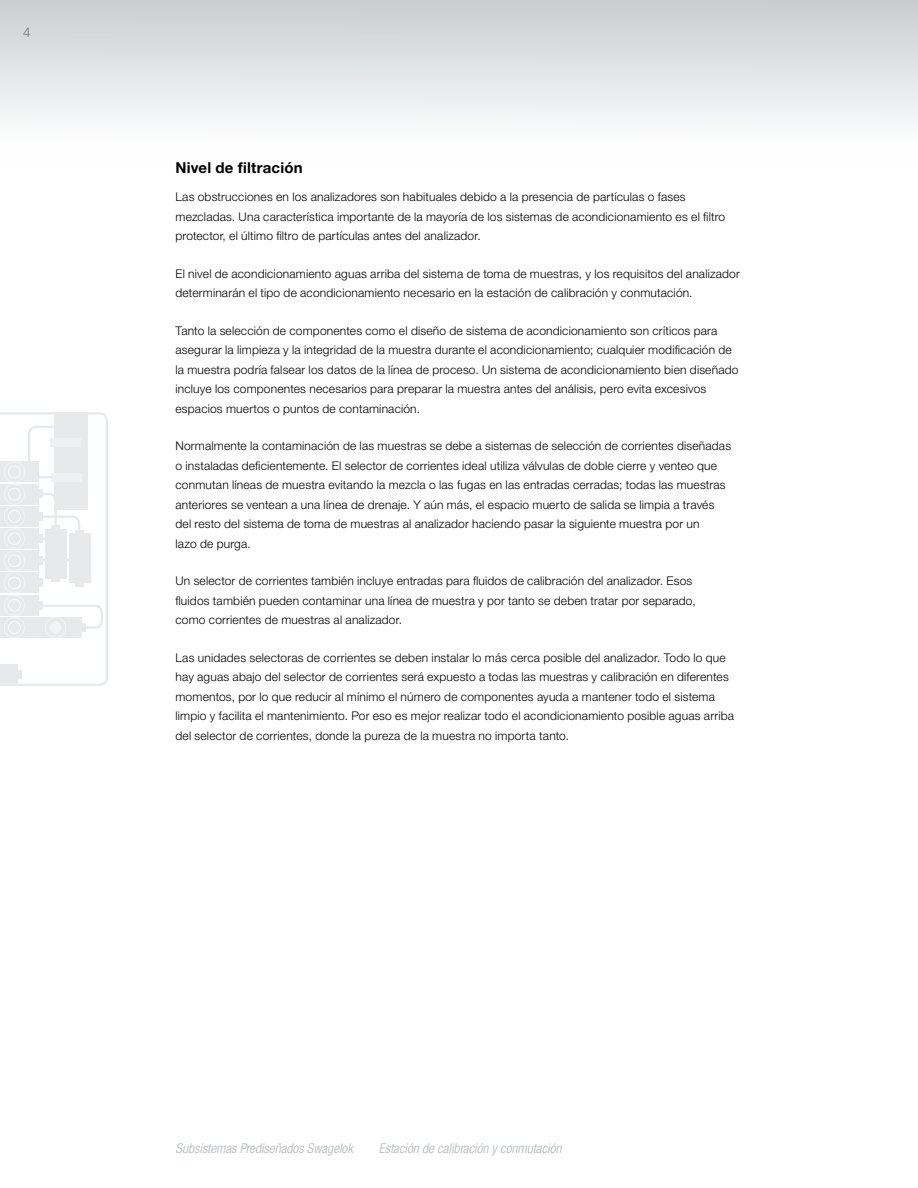
<style>
.page{position:relative;width:918px;height:1188px;background:#fff}
.page>*{position:absolute;margin:0;border:0;box-sizing:border-box;transform-origin:0 0}
.Subhead_2{font:700 15px "Helvetica Neue LT Std";letter-spacing:.015em;color:#000}
.t1{font:italic 300 condensed 13.5px "Helvetica Neue LT Std";color:#acb4ba}
.t2{font:300 13.5px "Helvetica Neue LT Std";color:#6a747b}
.Body{font:300 12px/19.5px "Helvetica Neue LT Std";letter-spacing:.015em;color:#000}
</style>
<div class="page">
<div style="left:0;top:0;width:918px;height:162px;background:linear-gradient(to bottom,#c9ced1,#fff)"></div>
<svg style="left:0;top:412px;width:108px;height:274px"></svg>
<p class="t2" style="left:23px;top:24px;width:9px">4</p>
<p class="Subhead_2" style="left:176px;top:158px;width:129px">Nivel de filtración</p>
<p class="Body" style="left:176px;top:187px;width:551px">Las obstrucciones en los analizadores son habituales debido a la presencia de partículas o fases mezcladas. Una característica importante de la mayoría de los sistemas de acondicionamiento es el filtro protector, el último filtro de partículas antes del analizador.</p>
<p class="Body" style="left:176px;top:263px;width:566px">El nivel de acondicionamiento aguas arriba del sistema de toma de muestras, y los requisitos del analizador determinarán el tipo de acondicionamiento necesario en la estación de calibración y conmutación.</p>
<p class="Body" style="left:176px;top:320px;width:564px">Tanto la selección de componentes como el diseño de sistema de acondicionamiento son críticos para asegurar la limpieza y la integridad de la muestra durante el acondicionamiento; cualquier modificación de la muestra podría falsear los datos de la línea de proceso. Un sistema de acondicionamiento bien diseñado incluye los componentes necesarios para preparar la muestra antes del análisis, pero evita excesivos espacios muertos o puntos de contaminación.</p>
<p class="Body" style="left:176px;top:436px;width:557px">Normalmente la contaminación de las muestras se debe a sistemas de selección de corrientes diseñadas o instaladas deficientemente. El selector de corrientes ideal utiliza válvulas de doble cierre y venteo que conmutan líneas de muestra evitando la mezcla o las fugas en las entradas cerradas; todas las muestras anteriores se ventean a una línea de drenaje. Y aún más, el espacio muerto de salida se limpia a través del resto del sistema de toma de muestras al analizador haciendo pasar la siguiente muestra por un<br>lazo de purga.</p>
<p class="Body" style="left:176px;top:571px;width:522px">Un selector de corrientes también incluye entradas para fluidos de calibración del analizador. Esos fluidos también pueden contaminar una línea de muestra y por tanto se deben tratar por separado, como corrientes de muestras al analizador.</p>
<p class="Body" style="left:176px;top:647px;width:560px">Las unidades selectoras de corrientes se deben instalar lo más cerca posible del analizador. Todo lo que hay aguas abajo del selector de corrientes será expuesto a todas las muestras y calibración en diferentes momentos, por lo que reducir al mínimo el número de componentes ayuda a mantener todo el sistema limpio y facilita el mantenimiento. Por eso es mejor realizar todo el acondicionamiento posible aguas arriba del selector de corrientes, donde la pureza de la muestra no importa tanto.</p>
<p class="t1" style="left:176px;top:1140px;width:179px">Subsistemas Prediseñados Swagelok</p>
<p class="t1" style="left:379px;top:1140px;width:184px">Estación de calibración y conmutación</p>
</div>
